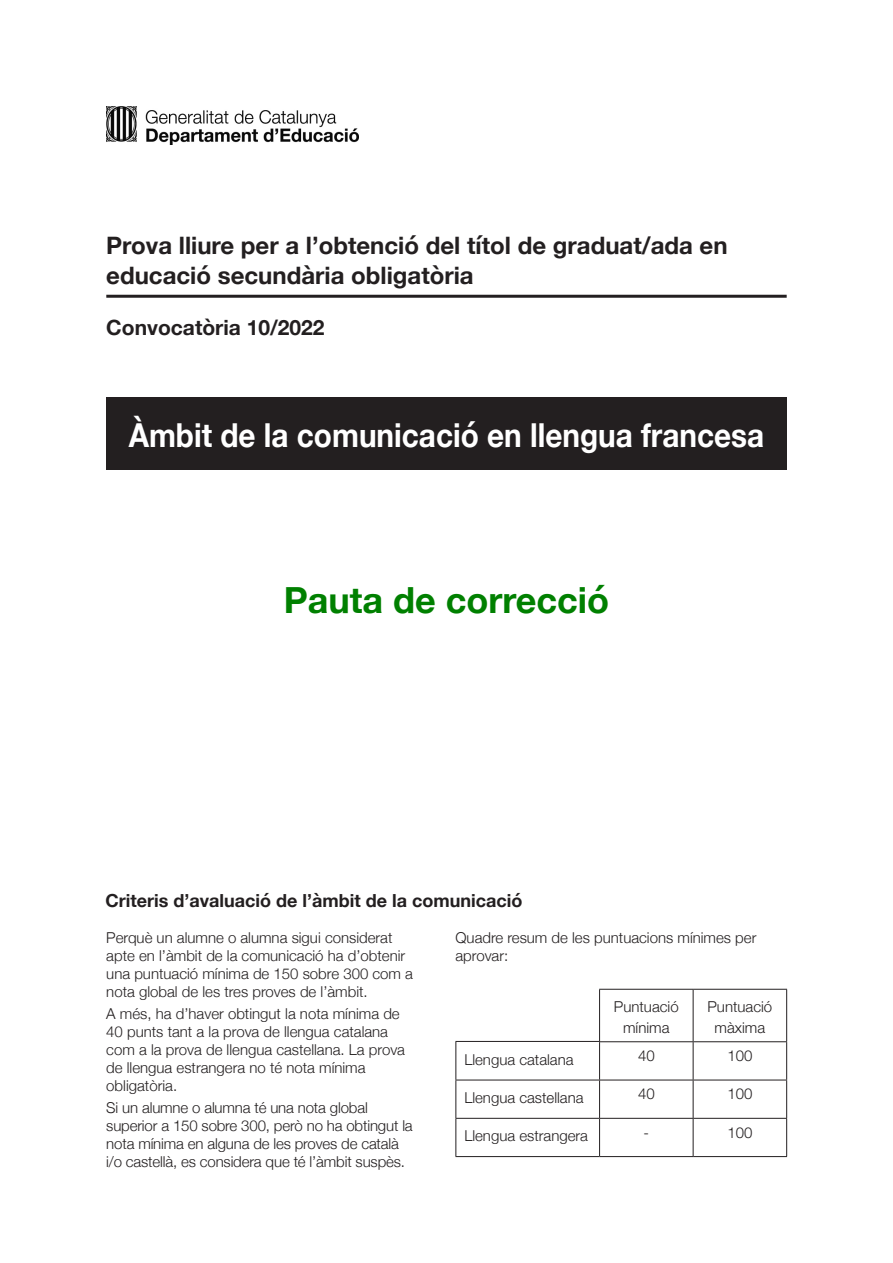
<style>
.page{position:relative;width:893px;height:1263px;background:#fff}
.page>*{position:absolute;margin:0;border:0;box-sizing:border-box;transform-origin:0 0}
.t1{font:700 36px "Helvetica Neue";color:#008000}
.H2{font:700 33px "Helvetica Neue";color:#fff;scale:.9 1}
.t2{font:700 24px/30px "Helvetica Neue";color:#231f20}
.t3{font:700 21px "Helvetica Neue";color:#231f20}
.Text_pauta{font:700 18px "Helvetica Neue";color:#231f20}
.Text_pauta-2{font:300 15px/18px "Helvetica Neue";color:#231f20}
.Text_pauta-3{font:300 15px "Helvetica Neue LT Std";color:#231f20}
.s1{font-family:"Helvetica Neue LT Std"}
.s2{font-family:"Helvetica Neue"}
</style>
<div class="page">
<hr style="left:599px;top:989px;width:94px;height:1px;background:#231f20">
<hr style="left:599px;top:989px;width:1px;height:52px;background:#231f20">
<hr style="left:693px;top:989px;width:94px;height:1px;background:#231f20">
<hr style="left:693px;top:989px;width:1px;height:52px;background:#231f20">
<hr style="left:786px;top:989px;width:1px;height:52px;background:#231f20">
<hr style="left:455px;top:1042px;width:1px;height:38px;background:#231f20">
<hr style="left:599px;top:1041px;width:94px;height:1px;background:#231f20">
<hr style="left:599px;top:1042px;width:1px;height:38px;background:#231f20">
<hr style="left:693px;top:1041px;width:94px;height:1px;background:#231f20">
<hr style="left:693px;top:1042px;width:1px;height:38px;background:#231f20">
<hr style="left:786px;top:1042px;width:1px;height:38px;background:#231f20">
<hr style="left:455px;top:1080px;width:145px;height:1px;background:#231f20">
<hr style="left:455px;top:1080px;width:1px;height:38px;background:#231f20">
<hr style="left:600px;top:1080px;width:93px;height:1px;background:#231f20">
<hr style="left:599px;top:1080px;width:1px;height:38px;background:#231f20">
<hr style="left:693px;top:1080px;width:94px;height:1px;background:#231f20">
<hr style="left:693px;top:1080px;width:1px;height:38px;background:#231f20">
<hr style="left:786px;top:1080px;width:1px;height:38px;background:#231f20">
<hr style="left:455px;top:1118px;width:145px;height:1px;background:#231f20">
<hr style="left:455px;top:1119px;width:1px;height:37px;background:#231f20">
<hr style="left:600px;top:1118px;width:93px;height:1px;background:#231f20">
<hr style="left:599px;top:1119px;width:1px;height:37px;background:#231f20">
<hr style="left:693px;top:1118px;width:94px;height:1px;background:#231f20">
<hr style="left:693px;top:1119px;width:1px;height:37px;background:#231f20">
<hr style="left:786px;top:1119px;width:1px;height:37px;background:#231f20">
<hr style="left:455px;top:1156px;width:145px;height:1px;background:#231f20">
<hr style="left:600px;top:1156px;width:93px;height:1px;background:#231f20">
<hr style="left:693px;top:1156px;width:94px;height:1px;background:#231f20">
<hr style="left:106px;top:295px;width:681px;height:3px;background:#231f20">
<div style="left:106px;top:397px;width:681px;height:73px;background:#231f20"></div>
<img style="left:106px;top:106px;width:252px;height:39px">
<hr style="left:455px;top:1041px;width:145px;height:1px;background:#231f20">
<h1 class="t2" style="left:106px;top:231px;width:623px">Prova lliure per a l’obtenció del títol de graduat/ada en educació secundària obligatòria</h1>
<p class="t3" style="left:106px;top:311px;width:220px">Convocatòria 10/2022</p>
<h2 class="H2" style="left:129px;top:410px;width:708px">Àmbit de la comunicació en llengua francesa</h2>
<p class="t1" style="left:284px;top:572px;width:327px">Pauta de correcció</p>
<p class="Text_pauta" style="left:106px;top:887px;width:418px">Criteris d’avaluació de l’àmbit de la comunicació</p>
<p class="Text_pauta-2" style="left:106px;top:927px;width:308px">Perquè un alumne o alumna sigui considerat apte en l’àmbit de la comunicació ha d’obtenir una puntuació mínima de 150 sobre 300 com a nota global de les tres proves de l’àmbit.</p>
<p class="Text_pauta-2" style="left:106px;top:1003px;width:300px">A més, ha d’haver obtingut la nota mínima de 40 punts tant a la prova de llengua catalana com a la prova de llengua castellana. La prova de llengua estrangera no té nota mínima obligatòria.</p>
<p class="Text_pauta-2" style="left:106px;top:1098px;width:308px">Si un alumne o alumna té una nota global superior a 150 sobre 300, però no ha obtingut la nota mínima en alguna de les proves de català i/o castellà, es considera que té l’àmbit suspès.</p>
<p class="Text_pauta-2" style="left:455px;top:927px;width:302px">Quadre resum de les puntuacions mínimes per aprovar:</p>
<p class="Text_pauta-2" style="left:614px;top:995px;width:66px;line-height:21px;text-align:center">Puntuació <span class="s1">mínima</span></p>
<p class="Text_pauta-2" style="left:707px;top:995px;width:66px;line-height:21px;text-align:center">Puntuació <span class="s1">màxima</span></p>
<p class="Text_pauta-3" style="left:464px;top:1050px;width:111px"><span class="s2">Llengua</span> catalana</p>
<p class="Text_pauta-3" style="left:638px;top:1046px;width:18px">40</p>
<p class="Text_pauta-3" style="left:727px;top:1046px;width:27px">100</p>
<p class="Text_pauta-3" style="left:464px;top:1088px;width:121px"><span class="s2">Llengua</span> castellana</p>
<p class="Text_pauta-3" style="left:638px;top:1085px;width:18px">40</p>
<p class="Text_pauta-3" style="left:727px;top:1085px;width:27px">100</p>
<p class="Text_pauta-2" style="left:464px;top:1126px;width:125px">Llengua estrangera</p>
<p class="Text_pauta-3" style="left:644px;top:1123px;width:7px">-</p>
<p class="Text_pauta-3" style="left:727px;top:1123px;width:27px">100</p>
</div>
